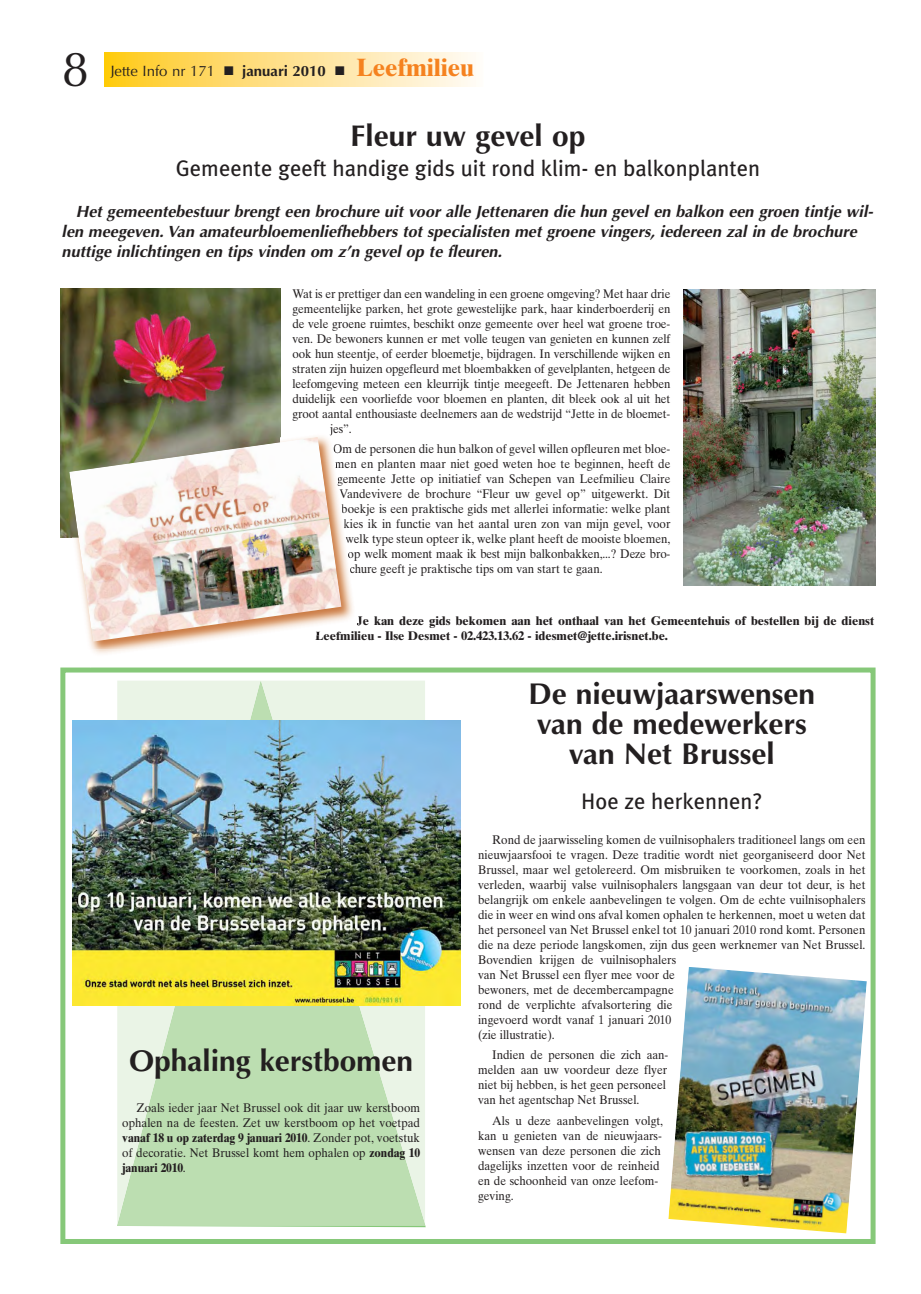
<style>
.page{position:relative;width:921px;height:1294px;background:#fff}
.page>*{position:absolute;margin:0;border:0;box-sizing:border-box;transform-origin:0 0}
.t1{font:49.25px "Optima";color:#231f20}
.t2{font:700 30px/30px "Optima";color:#231f20;text-align:center}
.t3{font:22.5px "Meta Plus";color:#231f20}
.t4{font:italic 700 16.25px/20px "Optima";color:#231f20}
.t5{font:15px "Optima";color:#231f20}
.t6{font:12.5px/15px "Times Ten";color:#231f20;scale:.93 1}
.t7{font:700 12.5px/15px "Times Ten";color:#231f20}
.s1{font-weight:700}
.s2{font-family:"Times Ten";font-weight:700;font-size:25px;color:#f5821f}
</style>
<div class="page">
<svg style="left:105px;top:53px;width:371px;height:34px;background:#ffe18b"></svg>
<div style="left:60px;top:667px;width:815px;height:576px;border:5px solid #86c879"></div>
<img style="left:668px;top:967px;width:199px;height:266px">
<svg style="left:117px;top:681px;width:308px;height:544px;background:#cae4c1"></svg>
<img style="left:73px;top:720px;width:387px;height:285px">
<img style="left:60px;top:288px;width:220px;height:249px">
<img style="left:683px;top:289px;width:192px;height:296px">
<img style="left:72px;top:430px;width:281px;height:219px">
<svg style="left:330px;top:430px;width:3px;height:5px"></svg>
<svg style="left:342px;top:504px;width:4px;height:24px"></svg>
<svg style="left:345px;top:534px;width:3px;height:12px"></svg>
<svg style="left:348px;top:552px;width:4px;height:21px"></svg>
<img style="left:342px;top:631px;width:4px;height:4px">
<img style="left:62px;top:437px;width:7px;height:100px">
<img style="left:69px;top:437px;width:273px;height:204px">
<h1 class="t1" style="left:62px;top:49px;width:29px">8</h1>
<p class="t5" style="left:111px;top:65px;width:365px">Jette Info nr 171 ■ <span class="s1">januari 2010</span> ■ <span class="s2">Leefmilieu</span></p>
<h2 class="t2" style="left:350px;top:124px;width:236px">Fleur uw gevel op</h2>
<h3 class="t3" style="left:176px;top:157px;width:586px">Gemeente geeft handige gids uit rond klim- en balkonplanten</h3>
<p class="t4" style="left:62px;top:203px;width:816px;text-indent:14px">Het gemeentebestuur brengt een brochure uit voor alle Jettenaren die hun gevel en balkon een groen tintje wil&shy;len meegeven.Van amateurbloemenliefhebbers tot specialisten met groene vingers, iedereen zal in de brochure nuttige inlichtingen en tips vinden om z’n gevel op te fleuren.</p>
<p class="t6" style="left:292px;top:287px;width:408px">Wat is er prettiger dan een wandeling in een groene omgeving? Met haar drie</p>
<p class="t6" style="left:292px;top:302px;width:408px">gemeentelijke parken, het grote gewestelijke park, haar kinderboerderij en</p>
<p class="t6" style="left:292px;top:317px;width:408px">de vele groene ruimtes, beschikt onze gemeente over heel wat groene troe-</p>
<p class="t6" style="left:292px;top:332px;width:408px">ven. De bewoners kunnen er met volle teugen van genieten en kunnen zelf</p>
<p class="t6" style="left:292px;top:347px;width:408px">ook hun steentje, of eerder bloemetje, bijdragen. In verschillende wijken en</p>
<p class="t6" style="left:292px;top:362px;width:408px">straten zijn huizen opgefleurd met bloembakken of gevelplanten, hetgeen de</p>
<p class="t6" style="left:292px;top:377px;width:408px">leefomgeving meteen een kleurrijk tintje meegeeft. De Jettenaren hebben</p>
<p class="t6" style="left:292px;top:392px;width:408px">duidelijk een voorliefde voor bloemen en planten, dit bleek ook al uit het</p>
<p class="t6" style="left:292px;top:407px;width:408px">groot aantal enthousiaste deelnemers aan de wedstrijd “Jette in de bloemet-</p>
<p class="t6" style="left:330px;top:422px;width:25px">jes”.</p>
<p class="t6" style="left:333px;top:442px;width:364px">Om de personen die hun balkon of gevel willen opfleuren met bloe-</p>
<p class="t6" style="left:335px;top:457px;width:362px">men en planten maar niet goed weten hoe te beginnen, heeft de</p>
<p class="t6" style="left:337px;top:472px;width:360px">gemeente Jette op initiatief van Schepen van Leefmilieu Claire</p>
<p class="t6" style="left:339px;top:487px;width:358px">Vandevivere de brochure “Fleur uw gevel op” uitgewerkt. Dit</p>
<p class="t6" style="left:341px;top:502px;width:355px">boekje is een praktische gids met allerlei informatie: welke plant</p>
<p class="t6" style="left:343px;top:517px;width:353px">kies ik in functie van het aantal uren zon van mijn gevel, voor</p>
<p class="t6" style="left:345px;top:532px;width:351px">welk type steun opteer ik, welke plant heeft de mooiste bloemen,</p>
<p class="t6" style="left:348px;top:547px;width:349px">op welk moment maak ik best mijn balkonbakken,...? Deze bro-</p>
<p class="t6" style="left:350px;top:562px;width:273px">chure geeft je praktische tips om van start te gaan.</p>
<p class="t7" style="left:315px;top:614px;width:560px;text-indent:41px">Je kan deze gids bekomen aan het onthaal van het Gemeentehuis of bestellen bij de dienst<br>Leefmilieu - Ilse Desmet - 02.423.13.62 - idesmet@jette.irisnet.be.</p>
<h2 class="t2" style="left:129px;top:1048px;width:286px">Ophaling kerstbomen</h2>
<p class="t6" style="left:122px;top:1101px;width:322px;text-align:justify;text-indent:14px">Zoals ieder jaar Net Brussel ook dit jaar uw kerstboom ophalen na de feesten. Zet uw kerstboom op het voetpad <span class="s1">vanaf 18 u op zaterdag 9 januari 2010</span>. Zonder pot, voetstuk of decoratie. Net Brussel komt hem ophalen op <span class="s1">zondag 10 januari 2010</span>.</p>
<h2 class="t2" style="left:528px;top:682px;width:288px">De nieuwjaarswensen van de medewerkers van Net Brussel</h2>
<h3 class="t3" style="left:581px;top:790px;width:183px">Hoe ze herkennen?</h3>
<p class="t6" style="left:478px;top:833px;width:418px;text-indent:14px">Rond de jaarwisseling komen de vuilnisophalers traditioneel langs om een nieuwjaarsfooi te vragen. Deze traditie wordt niet georganiseerd door Net Brussel, maar wel getolereerd. Om misbruiken te voorkomen, zoals in het verleden, waarbij valse vuilnisophalers langsgaan van deur tot deur, is het belangrijk om enkele aanbevelingen te volgen. Om de echte vuilnisophalers die in weer en wind ons afval komen ophalen te herkennen, moet u weten dat het personeel van Net Brussel enkel tot 10 januari 2010 rond komt. Personen die na deze periode langskomen, zijn dus geen werknemer van Net Brussel.<br>Bovendien krijgen de vuilnisophalers<br>van Net Brussel een flyer mee voor de<br>bewoners, met de decembercampagne<br>rond de verplichte afvalsortering die<br>ingevoerd wordt vanaf 1 januari 2010<br>(zie illustratie).</p>
<p class="t6" style="left:478px;top:1048px;width:206px;text-indent:14px">Indien de personen die zich aan&shy;melden aan uw voordeur deze flyer niet bij hebben, is het geen personeel van het agentschap Net Brussel.</p>
<p class="t6" style="left:478px;top:1114px;width:201px;text-indent:14px">Als u deze aanbevelingen volgt, kan u genieten van de nieuwjaars&shy;wensen van deze personen die zich dagelijks inzetten voor de reinheid en de schoonheid van onze leefom&shy;geving.</p>
</div>
